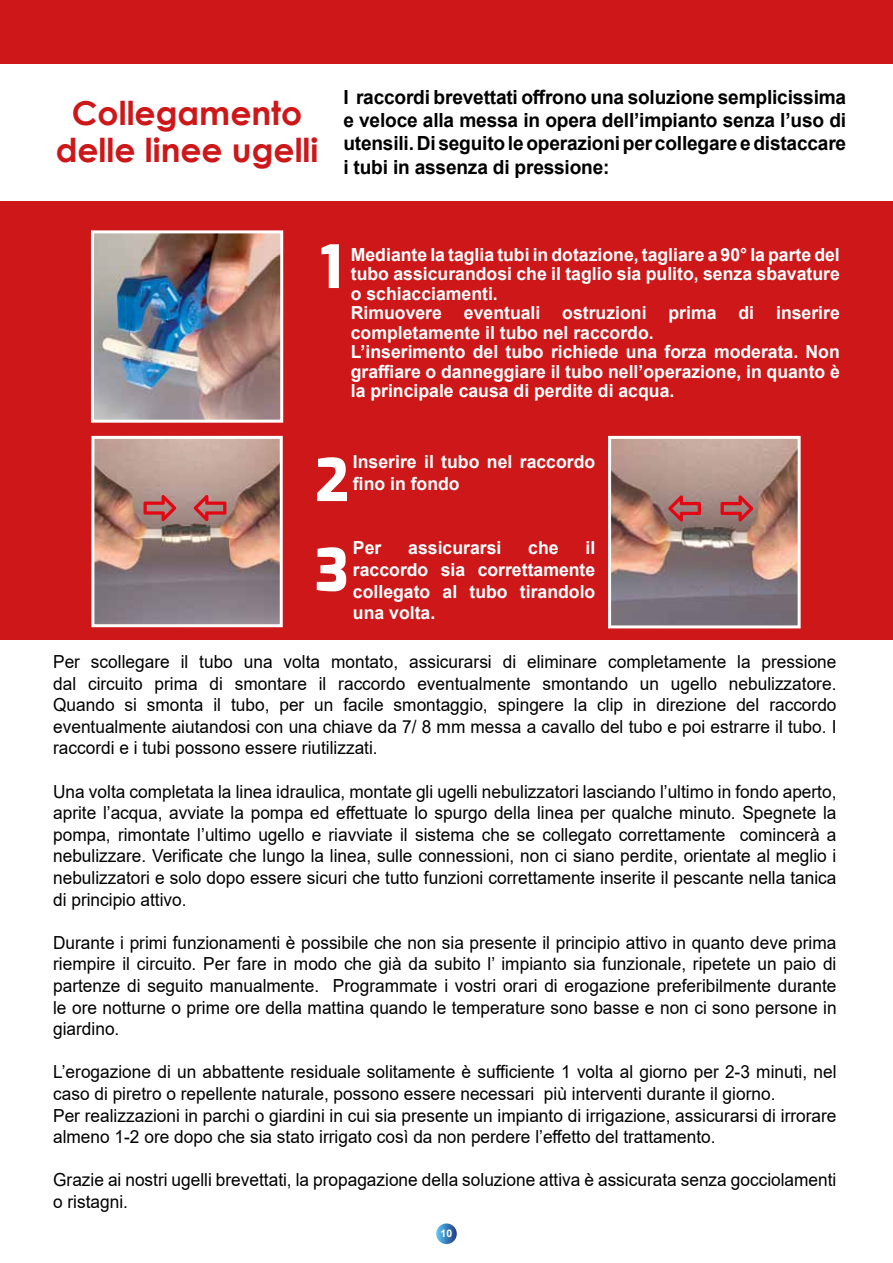
<style>
.page{position:relative;width:893px;height:1263px;background:#fff}
.page>*{position:absolute;margin:0;border:0;box-sizing:border-box;transform-origin:0 0}
.t1{font:800 58.5px/90px "Exo";color:#fff}
.t2{font:700 33px/37.5px "Century Gothic";color:#cd1719;text-align:center}
.t3{font:700 19.5px/23.4px "Arial";letter-spacing:-.01em;color:#000;text-align:justify}
.t4{font:18px/21.6px "Arial";color:#000;text-align:justify;scale:.96 1}
.t5{font:700 18px/19.5px "Arial";color:#fff}
.t6{font:700 10.5px "Arial";color:#fff}
</style>
<div class="page">
<svg style="left:436px;top:1223px;width:21px;height:21px"></svg>
<div style="left:0;top:202px;width:893px;height:438px;background:#cd1719"></div>
<div style="left:0;top:0;width:893px;height:64px;background:#cd1719"></div>
<img style="left:95px;top:234px;width:184px;height:185px">
<div style="left:91px;top:230px;width:192px;height:193px;border:3px solid #fff"></div>
<img style="left:95px;top:440px;width:184px;height:183px">
<div style="left:91px;top:436px;width:192px;height:191px;border:3px solid #fff"></div>
<svg style="left:144px;top:495px;width:32px;height:26px"></svg>
<svg style="left:194px;top:495px;width:32px;height:26px"></svg>
<img style="left:612px;top:440px;width:185px;height:184px">
<div style="left:608px;top:436px;width:193px;height:192px;border:3px solid #fff"></div>
<svg style="left:668px;top:495px;width:33px;height:27px"></svg>
<svg style="left:721px;top:495px;width:32px;height:27px"></svg>
<h2 class="t2" style="left:56px;top:92px;width:264px">Collegamento delle linee ugelli</h2>
<p class="t3" style="left:343px;top:85px;width:504px">I raccordi brevettati offrono una soluzione semplicissima e veloce alla messa in opera dell’impianto senza l’uso di utensili. Di seguito le operazioni per collegare e distaccare i tubi in assenza di pressione:</p>
<h1 class="t1" style="left:320px;top:218px;width:23px">1</h1>
<p class="t5" style="left:351px;top:245px;width:491px">Mediante la taglia tubi in dotazione, tagliare a 90° la parte del tubo assicurandosi che il taglio sia pulito, senza sbavature o schiacciamenti.<br>Rimuovere eventuali ostruzioni prima di inserire completamente il tubo nel raccordo.<br>L’inserimento del tubo richiede una forza moderata. Non graffiare o danneggiare il tubo nell’operazione, in quanto è la principale causa di perdite di acqua.</p>
<p class="t5" style="left:353px;top:451px;width:244px;line-height:21.6px">Inserire il tubo nel raccordo fino in fondo</p>
<h1 class="t1" style="left:315px;top:431px;width:36px">2<br>3</h1>
<p class="t5" style="left:353px;top:537px;width:244px;line-height:21.6px;text-align:justify;text-indent:233px">il raccordo sia correttamente collegato al tubo tirandolo una volta.</p>
<p class="t4" style="left:53px;top:651px;width:817px">Per scollegare il tubo una volta montato, assicurarsi di eliminare completamente la pressione dal circuito prima di smontare il raccordo eventualmente smontando un ugello nebulizzatore.<br>Quando si smonta il tubo, per un facile smontaggio, spingere la clip in direzione del raccordo eventualmente aiutandosi con una chiave da 7/ 8 mm messa a cavallo del tubo e poi estrarre il tubo. I raccordi e i tubi possono essere riutilizzati.</p>
<p class="t4" style="left:53px;top:780px;width:817px">Una volta completata la linea idraulica, montate gli ugelli nebulizzatori lasciando l’ultimo in fondo aperto, aprite l’acqua, avviate la pompa ed effettuate lo spurgo della linea per qualche minuto. Spegnete la pompa, rimontate l’ultimo ugello e riavviate il sistema che se collegato correttamente comincerà a nebulizzare. Verificate che lungo la linea, sulle connessioni, non ci siano perdite, orientate al meglio i nebulizzatori e solo dopo essere sicuri che tutto funzioni correttamente inserite il pescante nella tanica di principio attivo.</p>
<p class="t4" style="left:53px;top:931px;width:818px">Durante i primi funzionamenti è possibile che non sia presente il principio attivo in quanto deve prima riempire il circuito. Per fare in modo che già da subito l’ impianto sia funzionale, ripetete un paio di partenze di seguito manualmente. Programmate i vostri orari di erogazione preferibilmente durante le ore notturne o prime ore della mattina quando le temperature sono basse e non ci sono persone in giardino.</p>
<p class="t4" style="left:53px;top:1061px;width:817px;text-align:left">L’erogazione di un abbattente residuale solitamente è sufficiente 1 volta al giorno per 2-3 minuti, nel caso di piretro o repellente naturale, possono essere necessari più interventi durante il giorno.<br>Per realizzazioni in parchi o giardini in cui sia presente un impianto di irrigazione, assicurarsi di irrorare almeno 1-2 ore dopo che sia stato irrigato così da non perdere l’effetto del trattamento.</p>
<p class="t4" style="left:53px;top:1169px;width:817px">Grazie ai nostri ugelli brevettati, la propagazione della soluzione attiva è assicurata senza gocciolamenti o ristagni.</p>
<p class="t5" style="left:353px;top:539px;width:30px">Per</p>
<p class="t5" style="left:408px;top:539px;width:95px">assicurarsi</p>
<p class="t5" style="left:528px;top:539px;width:32px">che</p>
<p class="t6" style="left:441px;top:1226px;width:13px">10</p>
</div>
